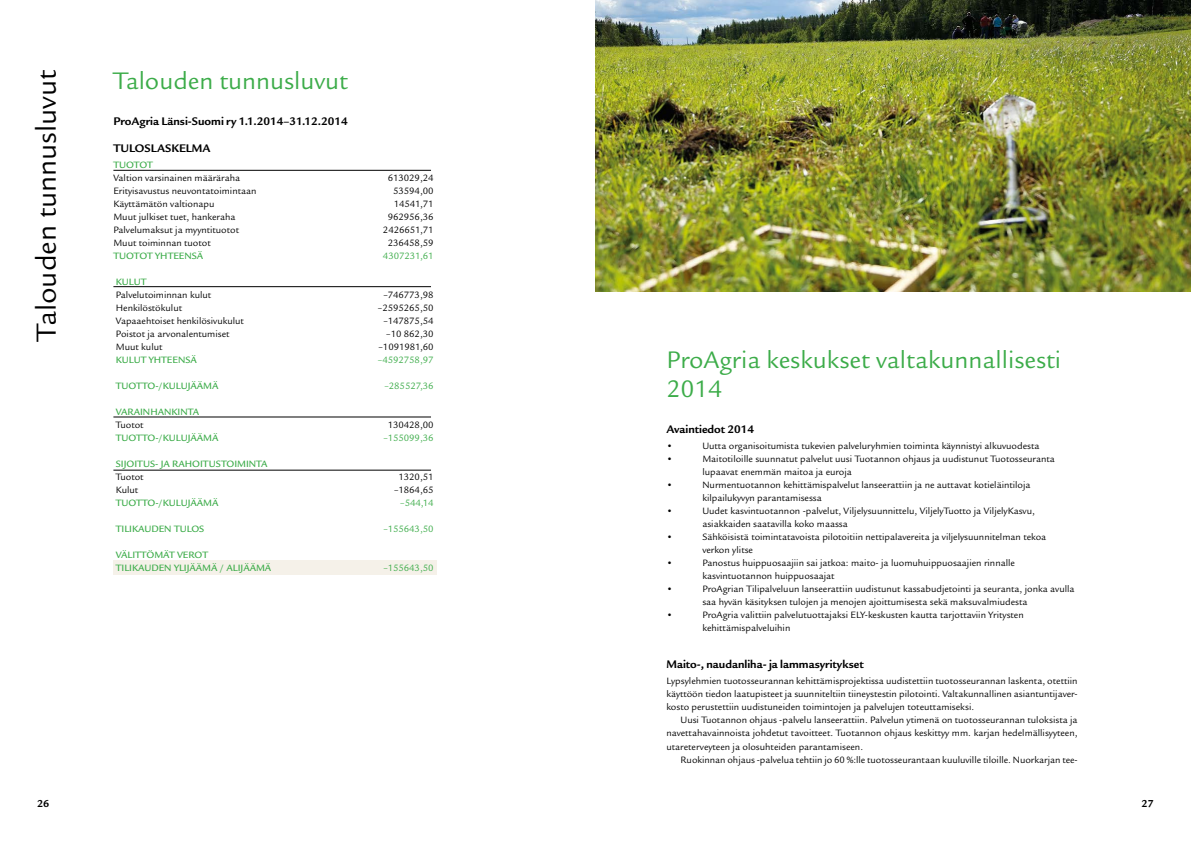
<style>
.page{position:relative;width:1191px;height:842px;background:#fff}
.page>*{position:absolute;margin:0;border:0;box-sizing:border-box;transform-origin:0 0}
.t1{font:30px "Legacy Sans ITC Std";color:#000}
.t2{font:26px/29px "Legacy Sans ITC Std";color:#3cac49}
.t3{font:700 12px "Legacy Sans ITC Std";color:#000}
.t4{font:700 11px "Legacy Sans ITC Std";color:#000}
.t5{font:10px/13px "Legacy Sans ITC Std";color:#000}
.t6{font:500 10px/13px "Legacy Sans ITC Std";color:#3cac49}
.t7{font:10px "Legacy Sans ITC Std";color:#3cac49}
</style>
<div class="page">
<div style="left:113px;top:561px;width:324px;height:14px;background:#f5f1e9"></div>
<img style="left:595px;top:0;width:596px;height:292px">
<hr style="left:113px;top:170px;width:318px;height:1px;background:#000">
<hr style="left:113px;top:286px;width:318px;height:1px;background:#000">
<hr style="left:113px;top:417px;width:318px;height:1px;background:#000">
<hr style="left:113px;top:470px;width:318px;height:1px;background:#000">
<h1 class="t1" style="left:29px;top:341px;width:272px;rotate:-90deg">Talouden tunnusluvut</h1>
<h2 class="t2" style="left:113px;top:66px;width:236px">Talouden tunnusluvut</h2>
<p class="t3" style="left:113px;top:114px;width:236px">ProAgria Länsi-Suomi ry 1.1.2014–31.12.2014</p>
<p class="t3" style="left:113px;top:141px;width:99px">TULOSLASKELMA</p>
<p class="t6" style="left:113px;top:158px;width:41px">TUOTOT</p>
<p class="t5" style="left:113px;top:171px;width:128px">Valtion varsinainen määräraha</p>
<p class="t5" style="left:388px;top:171px;width:47px">613029,24</p>
<p class="t5" style="left:113px;top:184px;width:145px">Erityisavustus neuvontatoimintaan</p>
<p class="t5" style="left:393px;top:184px;width:42px">53594,00</p>
<p class="t5" style="left:113px;top:197px;width:102px">Käyttämätön valtionapu</p>
<p class="t5" style="left:394px;top:197px;width:41px">14541,71</p>
<p class="t5" style="left:113px;top:210px;width:124px">Muut julkiset tuet, hankeraha</p>
<p class="t5" style="left:388px;top:210px;width:47px">962956,36</p>
<p class="t5" style="left:113px;top:223px;width:127px">Palvelumaksut ja myyntituotot</p>
<p class="t5" style="left:383px;top:223px;width:52px">2426651,71</p>
<p class="t5" style="left:113px;top:236px;width:99px">Muut toiminnan tuotot</p>
<p class="t5" style="left:388px;top:236px;width:47px">236458,59</p>
<p class="t6" style="left:113px;top:249px;width:91px">TUOTOT YHTEENSÄ</p>
<p class="t7" style="left:383px;top:250px;width:52px">4307231,61</p>
<p class="t6" style="left:116px;top:275px;width:32px">KULUT</p>
<p class="t5" style="left:116px;top:288px;width:97px">Palvelutoiminnan kulut</p>
<p class="t5" style="left:383px;top:288px;width:52px">–746773,98</p>
<p class="t5" style="left:116px;top:301px;width:68px">Henkilöstökulut</p>
<p class="t5" style="left:378px;top:301px;width:57px">–2595265,50</p>
<p class="t5" style="left:116px;top:314px;width:130px">Vapaaehtoiset henkilösivukulut</p>
<p class="t5" style="left:383px;top:314px;width:52px">–147875,54</p>
<p class="t5" style="left:116px;top:327px;width:115px">Poistot ja arvonalentumiset</p>
<p class="t5" style="left:386px;top:327px;width:49px">–10 862,30</p>
<p class="t5" style="left:116px;top:340px;width:48px">Muut kulut</p>
<p class="t5" style="left:378px;top:340px;width:56px">–1091981,60</p>
<p class="t6" style="left:116px;top:353px;width:82px">KULUT YHTEENSÄ</p>
<p class="t7" style="left:378px;top:354px;width:57px">–4592758,97</p>
<p class="t6" style="left:116px;top:379px;width:104px">TUOTTO-/KULUJÄÄMÄ</p>
<p class="t7" style="left:384px;top:380px;width:51px">–285527,36</p>
<p class="t6" style="left:116px;top:405px;width:85px">VARAINHANKINTA</p>
<p class="t5" style="left:116px;top:418px;width:29px">Tuotot</p>
<p class="t5" style="left:388px;top:418px;width:47px">130428,00</p>
<p class="t6" style="left:116px;top:431px;width:104px">TUOTTO-/KULUJÄÄMÄ</p>
<p class="t7" style="left:383px;top:432px;width:52px">–155099,36</p>
<p class="t6" style="left:116px;top:457px;width:153px">SIJOITUS- JA RAHOITUSTOIMINTA</p>
<p class="t5" style="left:116px;top:470px;width:29px">Tuotot</p>
<p class="t5" style="left:398px;top:470px;width:36px">1320,51</p>
<p class="t5" style="left:116px;top:483px;width:24px">Kulut</p>
<p class="t5" style="left:394px;top:483px;width:41px">–1864,65</p>
<p class="t6" style="left:116px;top:496px;width:104px">TUOTTO-/KULUJÄÄMÄ</p>
<p class="t7" style="left:400px;top:497px;width:35px">–544,14</p>
<p class="t6" style="left:116px;top:522px;width:90px">TILIKAUDEN TULOS</p>
<p class="t7" style="left:383px;top:523px;width:52px">–155643,50</p>
<p class="t6" style="left:116px;top:548px;width:157px">VÄLITTÖMÄT VEROT<br>TILIKAUDEN YLIJÄÄMÄ / ALIJÄÄMÄ</p>
<p class="t7" style="left:383px;top:562px;width:52px">–155643,50</p>
<h2 class="t2" style="left:666px;top:346px;width:396px">ProAgria keskukset valtakunnallisesti<br>2014</h2>
<p class="t3" style="left:666px;top:422px;width:89px">Avaintiedot 2014</p>
<p class="t5" style="left:666px;top:439px;width:8px">•</p>
<p class="t5" style="left:702px;top:439px;width:339px">Uutta organisoitumista tukevien palveluryhmien toiminta käynnistyi alkuvuodesta</p>
<p class="t5" style="left:666px;top:452px;width:8px">•</p>
<p class="t5" style="left:702px;top:452px;width:354px">Maitotiloille suunnatut palvelut uusi Tuotannon ohjaus ja uudistunut Tuotosseuranta lupaavat enemmän maitoa ja euroja</p>
<p class="t5" style="left:666px;top:478px;width:8px">•</p>
<p class="t5" style="left:702px;top:478px;width:330px">Nurmentuotannon kehittämispalvelut lanseerattiin ja ne auttavat kotieläintiloja kilpailukyvyn parantamisessa</p>
<p class="t5" style="left:666px;top:504px;width:8px">•</p>
<p class="t5" style="left:702px;top:504px;width:334px">Uudet kasvintuotannon -palvelut, Viljelysuunnittelu, ViljelyTuotto ja ViljelyKasvu, asiakkaiden saatavilla koko maassa</p>
<p class="t5" style="left:666px;top:530px;width:8px">•</p>
<p class="t5" style="left:702px;top:530px;width:345px">Sähköisistä toimintatavoista pilotoitiin nettipalavereita ja viljelysuunnitelman tekoa verkon ylitse</p>
<p class="t5" style="left:666px;top:556px;width:8px">•</p>
<p class="t5" style="left:702px;top:556px;width:314px">Panostus huippuosaajiin sai jatkoa: maito- ja luomuhuippuosaajien rinnalle kasvintuotannon huippuosaajat</p>
<p class="t5" style="left:666px;top:582px;width:8px">•</p>
<p class="t5" style="left:702px;top:582px;width:374px">ProAgrian Tilipalveluun lanseerattiin uudistunut kassabudjetointi ja seuranta, jonka avulla saa hyvän käsityksen tulojen ja menojen ajoittumisesta sekä maksuvalmiudesta</p>
<p class="t5" style="left:666px;top:608px;width:8px">•</p>
<p class="t5" style="left:702px;top:608px;width:323px">ProAgria valittiin palvelutuottajaksi ELY-keskusten kautta tarjottaviin Yritysten kehittämispalveluihin</p>
<p class="t3" style="left:666px;top:657px;width:199px">Maito-, naudanliha- ja lammasyritykset</p>
<p class="t5" style="left:666px;top:674px;width:413px;text-align:justify">Lypsylehmien tuotosseurannan kehittämisprojektissa uudistettiin tuotosseurannan laskenta, otettiin käyttöön tiedon laatupisteet ja suunniteltiin tiineystestin pilotointi. Valtakunnallinen asiantuntijaver&shy;kosto perustettiin uudistuneiden toimintojen ja palvelujen toteuttamiseksi.</p>
<p class="t5" style="left:666px;top:713px;width:413px;line-height:13.3px;text-align:justify;text-indent:14px">Uusi Tuotannon ohjaus -palvelu lanseerattiin. Palvelun ytimenä on tuotosseurannan tuloksista ja navettahavainnoista johdetut tavoitteet. Tuotannon ohjaus keskittyy mm. karjan hedelmällisyyteen, utareterveyteen ja olosuhteiden parantamiseen.</p>
<p class="t5" style="left:680px;top:753px;width:399px">Ruokinnan ohjaus -palvelua tehtiin jo 60 %:lle tuotosseurantaan kuuluville tiloille. Nuorkarjan tee-</p>
<p class="t4" style="left:37px;top:797px;width:14px">26</p>
<p class="t4" style="left:1141px;top:797px;width:14px">27</p>
</div>
